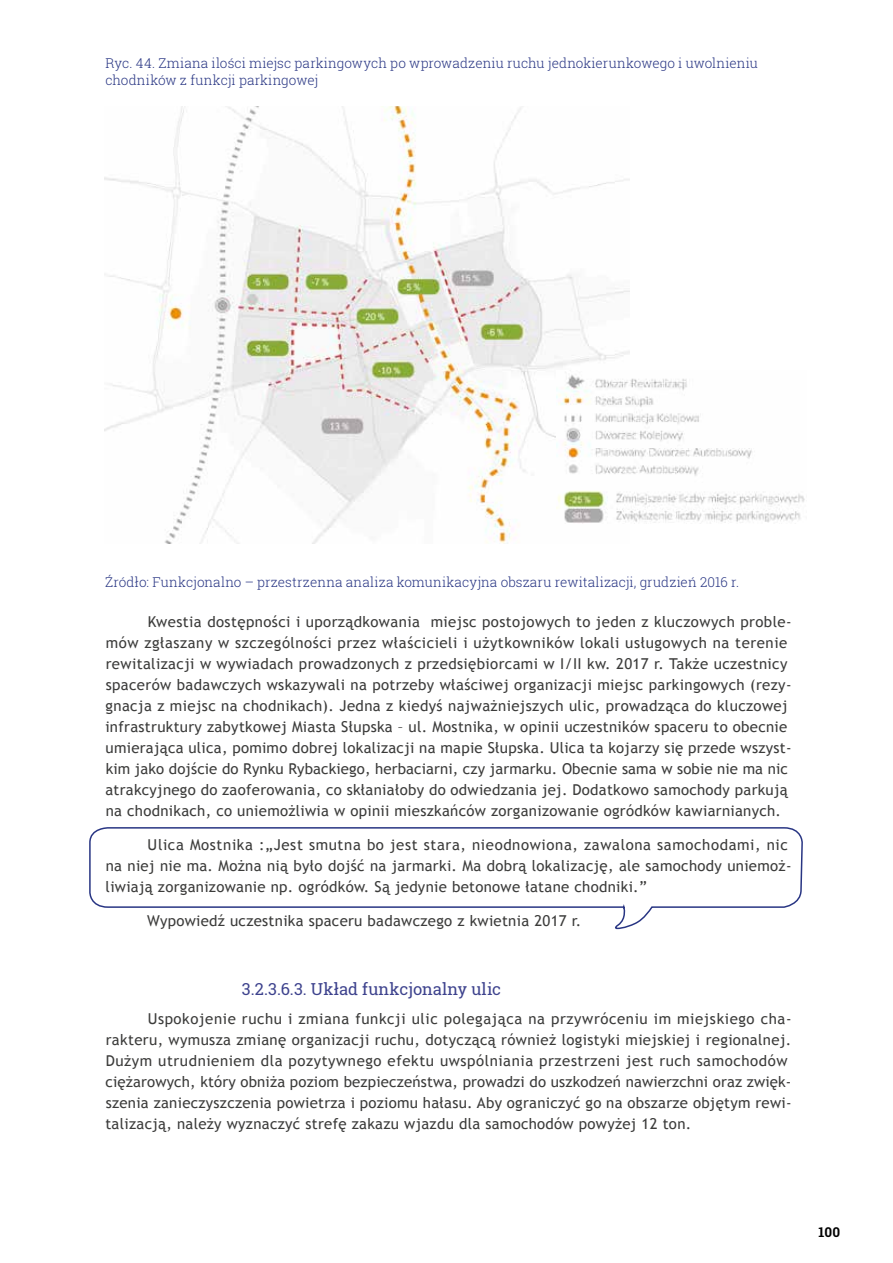
<style>
.page{position:relative;width:893px;height:1263px;background:#fff}
.page>*{position:absolute;margin:0;border:0;box-sizing:border-box;transform-origin:0 0}
.t1{font:16.5px "Roboto Slab";letter-spacing:.01em;color:#3d428d}
.t2{font:15px/21px "Trebuchet MS";letter-spacing:.02em;color:#3c3c3b}
.t3{font:300 13.5px/16.8px "Roboto Slab";letter-spacing:.005em;color:#283583}
.t4{font:700 13.5px "Roboto Slab";color:#000}
</style>
<div class="page">
<img style="left:105px;top:106px;width:524px;height:438px">
<img style="left:556px;top:371px;width:249px;height:153px">
<svg style="left:89px;top:827px;width:714px;height:103px"></svg>
<p class="t3" style="left:105px;top:55px;width:654px">Ryc. 44. Zmiana ilości miejsc parkingowych po wprowadzeniu ruchu jednokierunkowego i uwolnieniu chodników z funkcji parkingowej</p>
<p class="t3" style="left:105px;top:573px;width:635px">Źródło: Funkcjonalno – przestrzenna analiza komunikacyjna obszaru rewitalizacji, grudzień 2016 r.</p>
<p class="t2" style="left:105px;top:611px;width:688px;text-indent:42px">Kwestia dostępności i uporządkowania miejsc postojowych to jeden z kluczowych proble&shy;mów zgłaszany w szczególności przez właścicieli i użytkowników lokali usługowych na terenie rewitalizacji w wywiadach prowadzonych z przedsiębiorcami w I/II kw. 2017 r. Także uczestnicy spacerów badawczych wskazywali na potrzeby właściwej organizacji miejsc parkingowych (rezy&shy;gnacja z miejsc na chodnikach). Jedna z kiedyś najważniejszych ulic, prowadząca do kluczowej infrastruktury zabytkowej Miasta Słupska – ul. Mostnika, w opinii uczestników spaceru to obecnie umierająca ulica, pomimo dobrej lokalizacji na mapie Słupska. Ulica ta kojarzy się przede wszyst&shy;kim jako dojście do Rynku Rybackiego, herbaciarni, czy jarmarku. Obecnie sama w sobie nie ma nic atrakcyjnego do zaoferowania, co skłaniałoby do odwiedzania jej. Dodatkowo samochody parkują na chodnikach, co uniemożliwia w opinii mieszkańców zorganizowanie ogródków kawiarnianych.</p>
<p class="t2" style="left:106px;top:834px;width:687px;text-indent:42px">Ulica Mostnika :„Jest smutna bo jest stara, nieodnowiona, zawalona samochodami, nic na niej nie ma. Można nią było dojść na jarmarki. Ma dobrą lokalizację, ale samochody uniemoż&shy;liwiają zorganizowanie np. ogródków. Są jedynie betonowe łatane chodniki.”</p>
<p class="t2" style="left:147px;top:910px;width:436px">Wypowiedź uczestnika spaceru badawczego z kwietnia 2017 r.</p>
<p class="t1" style="left:242px;top:977px;width:261px">3.2.3.6.3. Układ funkcjonalny ulic</p>
<p class="t2" style="left:105px;top:1008px;width:688px;text-indent:42px">Uspokojenie ruchu i zmiana funkcji ulic polegająca na przywróceniu im miejskiego cha&shy;rakteru, wymusza zmianę organizacji ruchu, dotyczącą również logistyki miejskiej i regionalnej.<br>Dużym utrudnieniem dla pozytywnego efektu uwspólniania przestrzeni jest ruch samochodów ciężarowych, który obniża poziom bezpieczeństwa, prowadzi do uszkodzeń nawierzchni oraz zwięk&shy;szenia zanieczyszczenia powietrza i poziomu hałasu. Aby ograniczyć go na obszarze objętym rewi&shy;talizacją, należy wyznaczyć strefę zakazu wjazdu dla samochodów powyżej 12 ton.</p>
<p class="t4" style="left:819px;top:1222px;width:23px">100</p>
</div>
